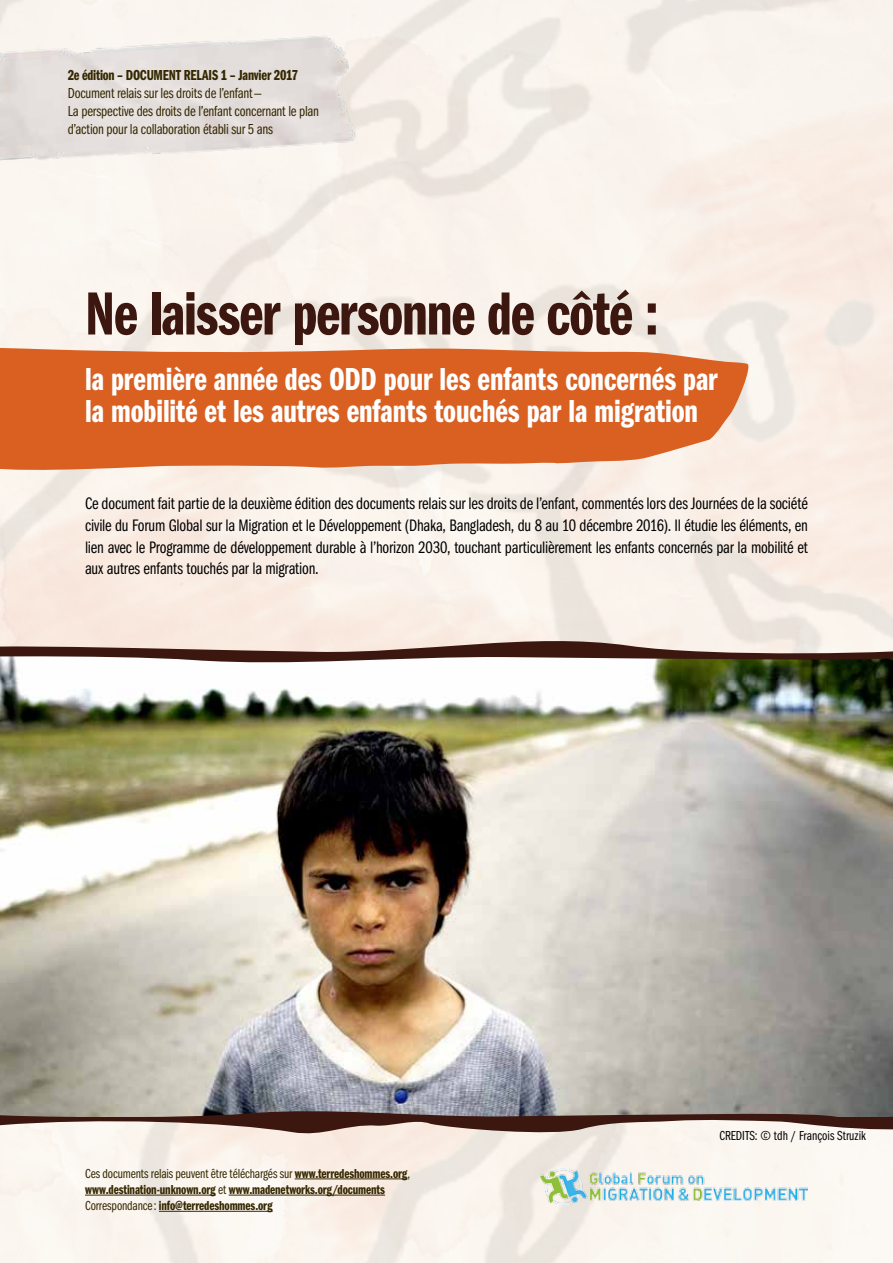
<style>
.page{position:relative;width:893px;height:1263px;background:#fff}
.page>*{position:absolute;margin:0;border:0;box-sizing:border-box;transform-origin:0 0}
.t1{font:63px "ITC Franklin Gothic Std Dm Cp";letter-spacing:-.015em;color:#3c170f}
.t2{font:33px/32.7px "ITC Franklin Gothic Std Dm Cp";color:#fff}
.t3{font:17.25px/21.8px "ITC Franklin Gothic Std Bk Cp";letter-spacing:-.01em;color:#000;text-align:justify}
.t4{font:15px/18px "ITC Franklin Gothic Std Bk Cp";letter-spacing:-.01em;color:#342700}
.t5{font:15px "ITC Franklin Gothic Std Dm Cp";letter-spacing:-.015em;color:#342700}
.t6{font:13.5px/16.2px "ITC Franklin Gothic Std Dm Cp";letter-spacing:-.01em;color:#342700}
.t7{font:13.5px "ITC Franklin Gothic Std Bk Cp";letter-spacing:-.01em;color:#342700}
.t8{font:13.5px "ITC Franklin Gothic Std Bk Cp";color:#000}
.s1{font-family:"ITC Franklin Gothic Std Dm Cp"}
.s2{font-family:"ITC Franklin Gothic Std Bk Cp"}
</style>
<div class="page">
<svg style="left:0;top:632px;width:893px;height:508px"></svg>
<img style="left:0;top:667px;width:893px;height:440px">
<svg style="left:0;top:654px;width:893px;height:13px"></svg>
<svg style="left:0;top:1107px;width:893px;height:12px"></svg>
<svg style="left:0;top:346px;width:753px;height:127px;fill:#da6022"></svg>
<img style="left:540px;top:1168px;width:268px;height:36px">
<hr style="left:295px;top:1178px;width:112px;height:1px;background:#342700">
<hr style="left:85px;top:1195px;width:131px;height:1px;background:#342700">
<hr style="left:229px;top:1195px;width:156px;height:1px;background:#342700">
<hr style="left:159px;top:1211px;width:114px;height:1px;background:#342700">
<p class="t5" style="left:68px;top:66px;width:232px">2e édition – DOCUMENT RELAIS 1 – Janvier 2017</p>
<p class="t4" style="left:68px;top:84px;width:253px">Document relais sur les droits de l’enfant—<br>La perspective des droits de l’enfant concernant le plan d’action pour la collaboration établi sur 5 ans</p>
<h1 class="t1" style="left:85px;top:279px;width:575px">Ne laisser personne de côté :</h1>
<h2 class="t2" style="left:85px;top:363px;width:634px">la première année des ODD pour les enfants concernés par la mobilité et les autres enfants touchés par la migration</h2>
<p class="t3" style="left:85px;top:493px;width:724px">Ce document fait partie de la deuxième édition des documents relais sur les droits de l’enfant, commentés lors des Journées de la société civile du Forum Global sur la Migration et le Développement (Dhaka, Bangladesh, du 8 au 10 décembre 2016). Il étudie les éléments, en lien avec le Programme de développement durable à l’horizon 2030, touchant particulièrement les enfants concernés par la mobilité et aux autres enfants touchés par la migration.</p>
<p class="t7" style="left:85px;top:1166px;width:327px">Ces documents relais peuvent être téléchargés sur <span class="s1">www.terredeshommes.org</span>,</p>
<p class="t6" style="left:85px;top:1181px;width:301px">www.destination-unknown.org <span class="s2">et</span> www.madenetworks.org/documents<br><span class="s2">Correspondance:</span> info@terredeshommes.org</p>
<p class="t8" style="left:719px;top:1128px;width:148px">CREDITS: © tdh / François Struzik</p>
</div>
